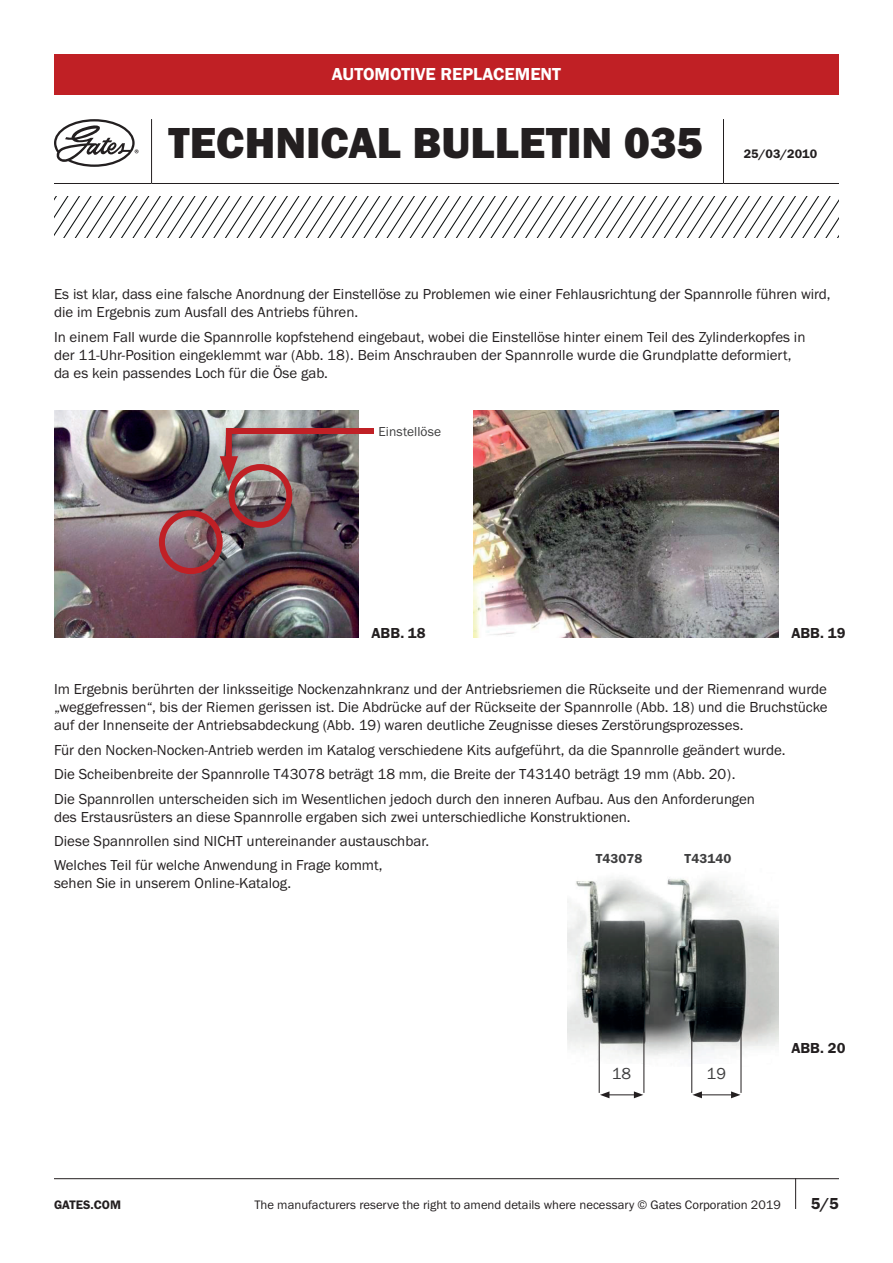
<style>
.page{position:relative;width:893px;height:1263px;background:#fff}
.page>*{position:absolute;margin:0;border:0;box-sizing:border-box;transform-origin:0 0}
.t1{font:45px "Franklin Gothic URW Hea";color:#231f20}
.t2{font:18px "Franklin Gothic URW Dem";color:#fff}
.t3{font:16.5px "Franklin Gothic URW Boo";color:#3e3e3f}
.t4{font:16.5px "Franklin Gothic URW Dem";color:#231f20}
.t5{font:15px/18px "Franklin Gothic URW Boo";color:#231f20}
.t6{font:15px "Franklin Gothic URW Dem";color:#231f20}
.t7{font:13.5px "Franklin Gothic URW Dem";letter-spacing:.01em;color:#3e3e3f}
.t8{font:13.5px "Franklin Gothic URW Boo";letter-spacing:.01em;color:#3e3e3f}
.t9{font:12.75px "Franklin Gothic URW Boo";color:#231f20}
.t10{font:12.75px "Franklin Gothic URW Dem";color:#231f20}
</style>
<div class="page">
<hr style="left:54px;top:1178px;width:785px;height:1px;background:#231f20">
<hr style="left:795px;top:1178px;width:1px;height:31px;background:#231f20">
<div style="left:54px;top:54px;width:785px;height:40px;background:#c02025"></div>
<hr style="left:151px;top:119px;width:1px;height:64px;background:#231f20">
<hr style="left:723px;top:119px;width:1px;height:64px;background:#231f20">
<hr style="left:54px;top:183px;width:98px;height:1px;background:#231f20">
<hr style="left:152px;top:183px;width:571px;height:1px;background:#231f20">
<hr style="left:723px;top:183px;width:116px;height:1px;background:#231f20">
<svg style="left:54px;top:119px;width:85px;height:48px"></svg>
<svg style="left:54px;top:197px;width:785px;height:40px"></svg>
<img style="left:54px;top:411px;width:304px;height:227px">
<svg style="left:220px;top:425px;width:154px;height:56px;background:#94787a"></svg>
<div style="left:229px;top:464px;width:63px;height:64px;border:6px solid #c02025;border-radius:50%"></div>
<div style="left:159px;top:510px;width:64px;height:64px;border:6px solid #c02025;border-radius:50%"></div>
<img style="left:474px;top:411px;width:304px;height:227px">
<img style="left:567px;top:878px;width:211px;height:188px">
<div style="left:600px;top:1064px;width:43px;height:25px;background:#fff"></div>
<hr style="left:599px;top:1032px;width:1px;height:61px;background:#231f20">
<hr style="left:643px;top:1032px;width:1px;height:61px;background:#231f20">
<div style="left:692px;top:1064px;width:49px;height:25px;background:#fff"></div>
<hr style="left:691px;top:1032px;width:1px;height:61px;background:#231f20">
<hr style="left:741px;top:1032px;width:1px;height:61px;background:#231f20">
<svg style="left:600px;top:1091px;width:43px;height:7px"></svg>
<hr style="left:700px;top:1094px;width:33px;height:1px;background:#231f20">
<svg style="left:692px;top:1091px;width:10px;height:7px"></svg>
<svg style="left:731px;top:1091px;width:9px;height:7px"></svg>
<p class="t2" style="left:332px;top:63px;width:231px">AUTOMOTIVE REPLACEMENT</p>
<h1 class="t1" style="left:169px;top:114px;width:536px">TECHNICAL BULLETIN 035</h1>
<p class="t10" style="left:744px;top:146px;width:75px">25/03/2010</p>
<p class="t5" style="left:54px;top:285px;width:778px">Es ist klar, dass eine falsche Anordnung der Einstellöse zu Problemen wie einer Fehlausrichtung der Spannrolle führen wird, die im Ergebnis zum Ausfall des Antriebs führen.</p>
<p class="t5" style="left:54px;top:327px;width:753px">In einem Fall wurde die Spannrolle kopfstehend eingebaut, wobei die Einstellöse hinter einem Teil des Zylinderkopfes in der 11-Uhr-Position eingeklemmt war (Abb. 18). Beim Anschrauben der Spannrolle wurde die Grundplatte deformiert, da es kein passendes Loch für die Öse gab.</p>
<p class="t8" style="left:379px;top:423px;width:64px">Einstellöse</p>
<p class="t6" style="left:371px;top:624px;width:56px">ABB. 18</p>
<p class="t6" style="left:791px;top:624px;width:56px">ABB. 19</p>
<p class="t5" style="left:54px;top:680px;width:775px;text-align:justify">Im Ergebnis berührten der linksseitige Nockenzahnkranz und der Antriebsriemen die Rückseite und der Riemenrand wurde „weggefressen“, bis der Riemen gerissen ist. Die Abdrücke auf der Rückseite der Spannrolle (Abb. 18) und die Bruchstücke auf der Innenseite der Antriebsabdeckung (Abb. 19) waren deutliche Zeugnisse dieses Zerstörungsprozesses.</p>
<p class="t5" style="left:54px;top:737px;width:733px;line-height:24.3px">Für den Nocken-Nocken-Antrieb werden im Katalog verschiedene Kits aufgeführt, da die Spannrolle geändert wurde.<br>Die Scheibenbreite der Spannrolle T43078 beträgt 18 mm, die Breite der T43140 beträgt 19 mm (Abb. 20).<br>Die Spannrollen unterscheiden sich im Wesentlichen jedoch durch den inneren Aufbau. Aus den Anforderungen</p>
<p class="t5" style="left:54px;top:804px;width:578px;line-height:24.3px">des Erstausrüsters an diese Spannrolle ergaben sich zwei unterschiedliche Konstruktionen.<br>Diese Spannrollen sind NICHT untereinander austauschbar.<br>Welches Teil für welche Anwendung in Frage kommt,</p>
<p class="t5" style="left:54px;top:874px;width:239px">sehen Sie in unserem Online-Katalog.</p>
<p class="t7" style="left:596px;top:850px;width:48px">T43078</p>
<p class="t7" style="left:685px;top:850px;width:48px">T43140</p>
<p class="t3" style="left:612px;top:1064px;width:21px">18</p>
<p class="t3" style="left:707px;top:1064px;width:21px">19</p>
<p class="t6" style="left:791px;top:1039px;width:56px">ABB. 20</p>
<p class="t10" style="left:54px;top:1197px;width:69px">GATES.COM</p>
<p class="t9" style="left:254px;top:1197px;width:528px">The manufacturers reserve the right to amend details where necessary © Gates Corporation 2019</p>
<p class="t4" style="left:811px;top:1193px;width:30px">5/5</p>
</div>
